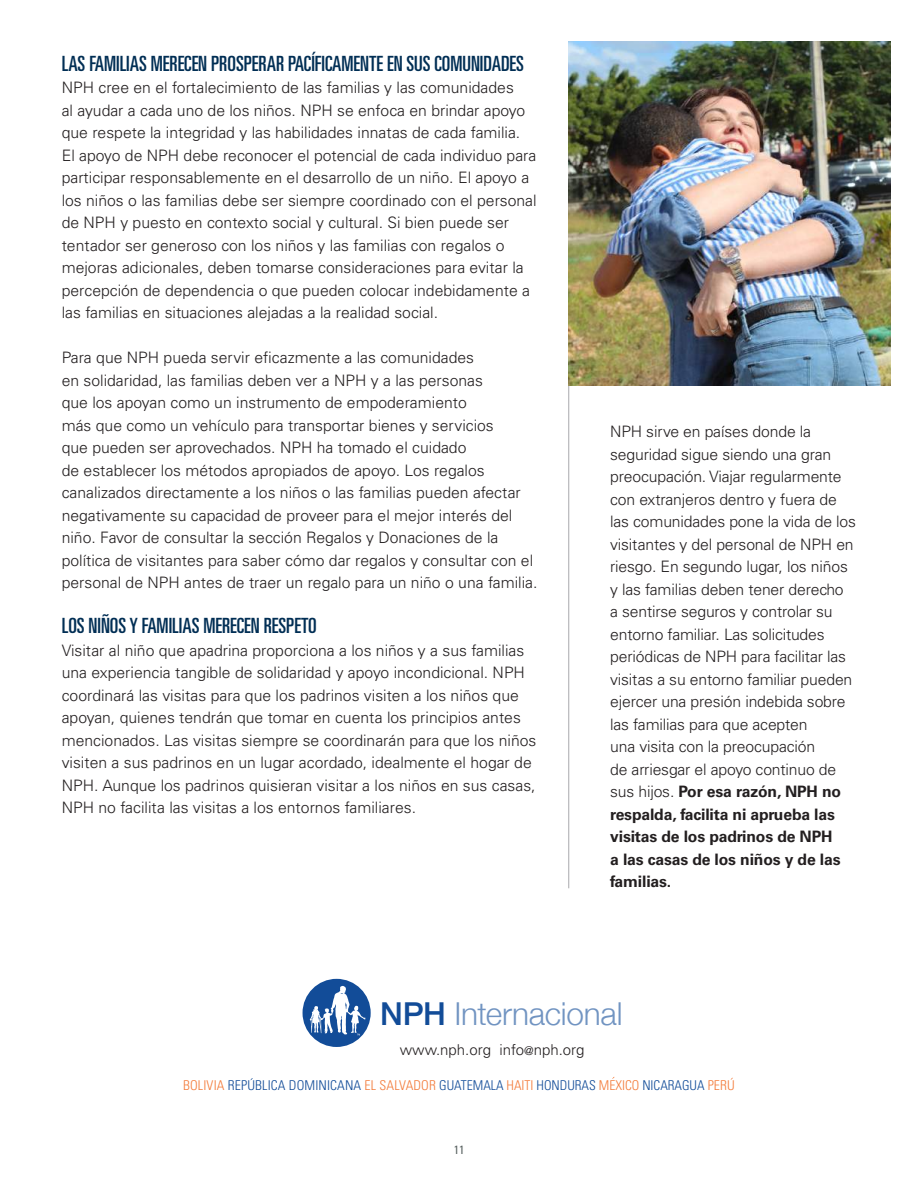
<style>
.page{position:relative;width:918px;height:1188px;background:#fff}
.page>*{position:absolute;margin:0;border:0;box-sizing:border-box;transform-origin:0 0}
.t1{font:300 31.65px "Helvetica Neue";letter-spacing:-.01em;color:rgb(18 76 152/.6)}
.t2{font:ultra-condensed 21px "Univers";color:#002e54}
.t3{font:300 15.75px/22.5px "Univers";color:#231f20}
.t4{font:300 15px "Univers";color:#231f20}
.t5{font:300 condensed 13.5px "Univers";color:#124c98}
.t6{font:condensed 12px "Univers";color:#596261}
.s1{font-weight:700}
.s2{font-weight:500;color:#124c98}
.s3{font-size:12px}
.s4{color:#f37b3a}
</style>
<div class="page">
<hr style="left:568px;top:51px;width:1px;height:837px;background:#a8a9ad">
<img style="left:568px;top:41px;width:323px;height:344px">
<div style="left:303px;top:979px;width:68px;height:68px;background:#124c98;border-radius:50%"></div>
<svg style="left:310px;top:986px;width:56px;height:49px"></svg>
<h2 class="t2" style="left:62px;top:51px;width:464px">LAS FAMILIAS MERECEN PROSPERAR PACÍFICAMENTE EN SUS COMUNIDADES</h2>
<p class="t3" style="left:62px;top:76px;width:476px">NPH cree en el fortalecimiento de las familias y las comunidades<br>al ayudar a cada uno de los niños. NPH se enfoca en brindar apoyo que respete la integridad y las habilidades innatas de cada familia.<br>El apoyo de NPH debe reconocer el potencial de cada individuo para participar responsablemente en el desarrollo de un niño. El apoyo a los niños o las familias debe ser siempre coordinado con el personal de NPH y puesto en contexto social y cultural. Si bien puede ser tentador ser generoso con los niños y las familias con regalos o mejoras adicionales, deben tomarse consideraciones para evitar la percepción de dependencia o que pueden colocar indebidamente a las familias en situaciones alejadas a la realidad social.</p>
<p class="t3" style="left:62px;top:346px;width:477px">Para que NPH pueda servir eficazmente a las comunidades<br>en solidaridad, las familias deben ver a NPH y a las personas<br>que los apoyan como un instrumento de empoderamiento<br>más que como un vehículo para transportar bienes y servicios<br>que pueden ser aprovechados. NPH ha tomado el cuidado<br>de establecer los métodos apropiados de apoyo. Los regalos canalizados directamente a los niños o las familias pueden afectar negativamente su capacidad de proveer para el mejor interés del niño. Favor de consultar la sección Regalos y Donaciones de la política de visitantes para saber cómo dar regalos y consultar con el personal de NPH antes de traer un regalo para un niño o una familia.</p>
<h2 class="t2" style="left:62px;top:614px;width:257px">LOS NIÑOS Y FAMILIAS MERECEN RESPETO</h2>
<p class="t3" style="left:62px;top:639px;width:476px">Visitar al niño que apadrina proporciona a los niños y a sus familias una experiencia tangible de solidaridad y apoyo incondicional. NPH coordinará las visitas para que los padrinos visiten a los niños que apoyan, quienes tendrán que tomar en cuenta los principios antes mencionados. Las visitas siempre se coordinarán para que los niños visiten a sus padrinos en un lugar acordado, idealmente el hogar de NPH. Aunque los padrinos quisieran visitar a los niños en sus casas, NPH no facilita las visitas a los entornos familiares.</p>
<p class="t3" style="left:610px;top:420px;width:247px">NPH sirve en países donde la seguridad sigue siendo una gran preocupación. Viajar regularmente con extranjeros dentro y fuera de las comunidades pone la vida de los visitantes y del personal de NPH en riesgo. En segundo lugar, los niños y las familias deben tener derecho<br>a sentirse seguros y controlar su entorno familiar. Las solicitudes periódicas de NPH para facilitar las visitas a su entorno familiar pueden ejercer una presión indebida sobre las familias para que acepten<br>una visita con la preocupación<br>de arriesgar el apoyo continuo de sus hijos. <span class="s1">Por esa razón, NPH no respalda, facilita ni aprueba las visitas de los padrinos de NPH<br>a las casas de los niños y de las familias.</span></p>
<h1 class="t1" style="left:380px;top:988px;width:244px"><span class="s2">NPH</span> Internacional</h1>
<p class="t4" style="left:400px;top:1040px;width:186px">www.nph.org info<span class="s3">@</span>nph.org</p>
<p class="t5" style="left:183px;top:1077px;width:553px"><span class="s4">BOLIVIA</span> REPUBLICA DOMINICANA <span class="s4">EL SALVADOR</span> GUATEMALA <span class="s4">HAITI</span> HONDURAS <span class="s4">MEXICO</span> NICARAGUA <span class="s4">PERU</span></p>
<p class="t6" style="left:454px;top:1143px;width:12px">11</p>
</div>
